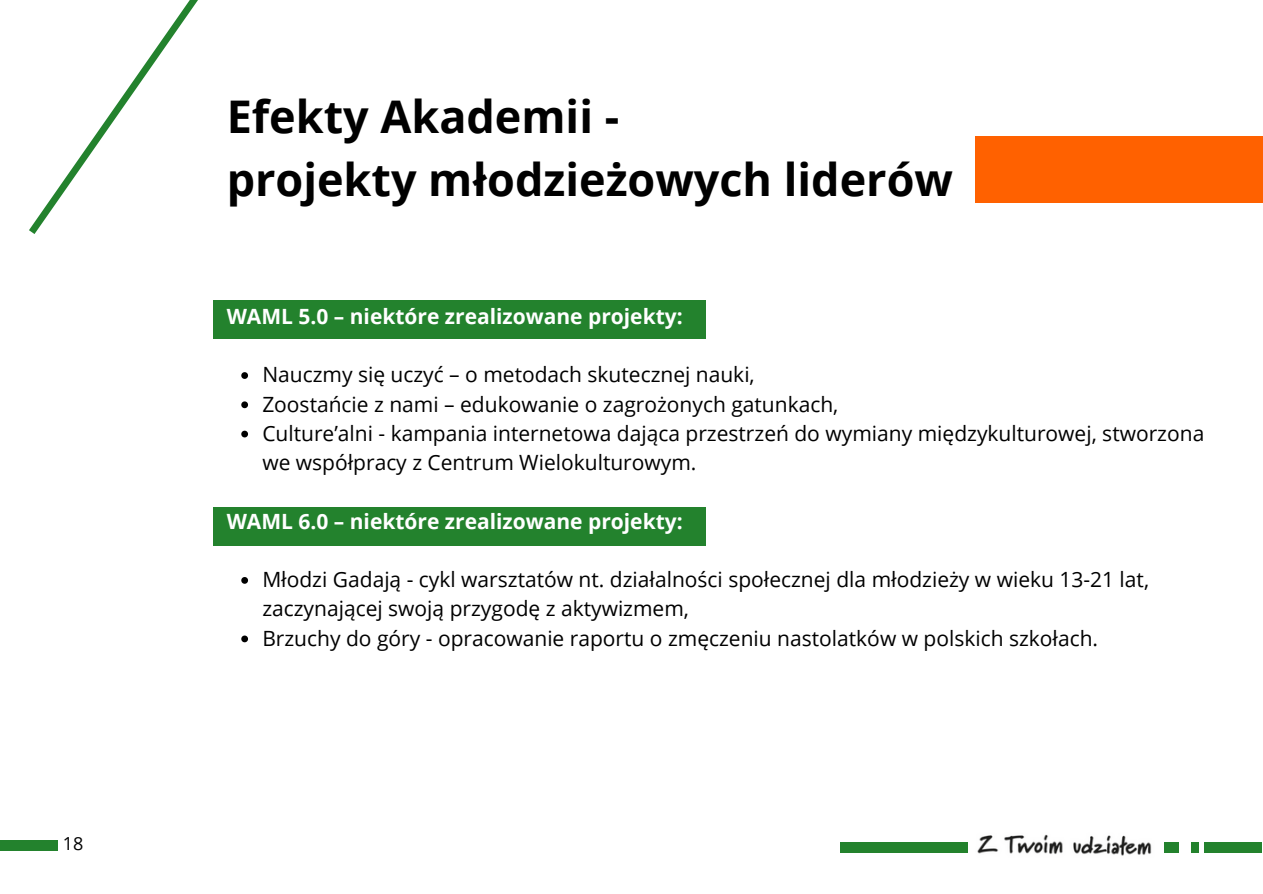
<style>
.page{position:relative;width:1263px;height:894px;background:#fff}
.page>*{position:absolute;margin:0;border:0;box-sizing:border-box;transform-origin:0 0}
.t1{font:700 45px "Open Sans";color:#000}
.t2{font:21px/29.2px "Open Sans";color:#000}
.t3{font:700 21px "Open Sans";color:#fff}
.t4{font:18px "Open Sans";color:#000}
</style>
<div class="page">
<img style="left:977px;top:834px;width:175px;height:22px">
<div style="left:840px;top:841px;width:127px;height:10px;background:#23822d"></div>
<div style="left:1205px;top:841px;width:57px;height:10px;background:#23822d"></div>
<div style="left:1191px;top:841px;width:7px;height:10px;background:#23822d"></div>
<div style="left:1164px;top:841px;width:15px;height:10px;background:#23822d"></div>
<div style="left:0;top:840px;width:58px;height:10px;background:#23822d"></div>
<div style="left:975px;top:136px;width:288px;height:66px;background:#ff6100"></div>
<svg style="left:29px;top:0;width:169px;height:234px"></svg>
<div style="left:214px;top:300px;width:492px;height:38px;background:#23822d"></div>
<div style="left:214px;top:507px;width:492px;height:38px;background:#23822d"></div>
<svg style="left:241px;top:372px;width:7px;height:7px"></svg>
<svg style="left:241px;top:401px;width:7px;height:7px"></svg>
<svg style="left:241px;top:430px;width:7px;height:7px"></svg>
<svg style="left:241px;top:577px;width:7px;height:6px"></svg>
<svg style="left:241px;top:635px;width:7px;height:7px"></svg>
<p class="t4" style="left:63px;top:830px;width:22px">18</p>
<p class="t1" style="left:227px;top:85px;width:394px">Efekty Akademii -</p>
<p class="t1" style="left:227px;top:148px;width:728px">projekty młodzieżowych liderów</p>
<p class="t3" style="left:227px;top:301px;width:458px">WAML 5.0 – niektóre zrealizowane projekty:</p>
<p class="t2" style="left:262px;top:359px;width:494px">Nauczmy się uczyć – o metodach skutecznej nauki,</p>
<p class="t2" style="left:262px;top:388px;width:578px">Zoostańcie z nami – edukowanie o zagrożonych gatunkach,</p>
<p class="t2" style="left:262px;top:418px;width:943px">Culture’alni - kampania internetowa dająca przestrzeń do wymiany międzykulturowej, stworzona we współpracy z Centrum Wielokulturowym.</p>
<p class="t3" style="left:227px;top:506px;width:458px">WAML 6.0 – niektóre zrealizowane projekty:</p>
<p class="t2" style="left:262px;top:564px;width:888px">Młodzi Gadają - cykl warsztatów nt. działalności społecznej dla młodzieży w wieku 13-21 lat, zaczynającej swoją przygodę z aktywizmem,</p>
<p class="t2" style="left:262px;top:622px;width:837px">Brzuchy do góry - opracowanie raportu o zmęczeniu nastolatków w polskich szkołach.</p>
</div>
